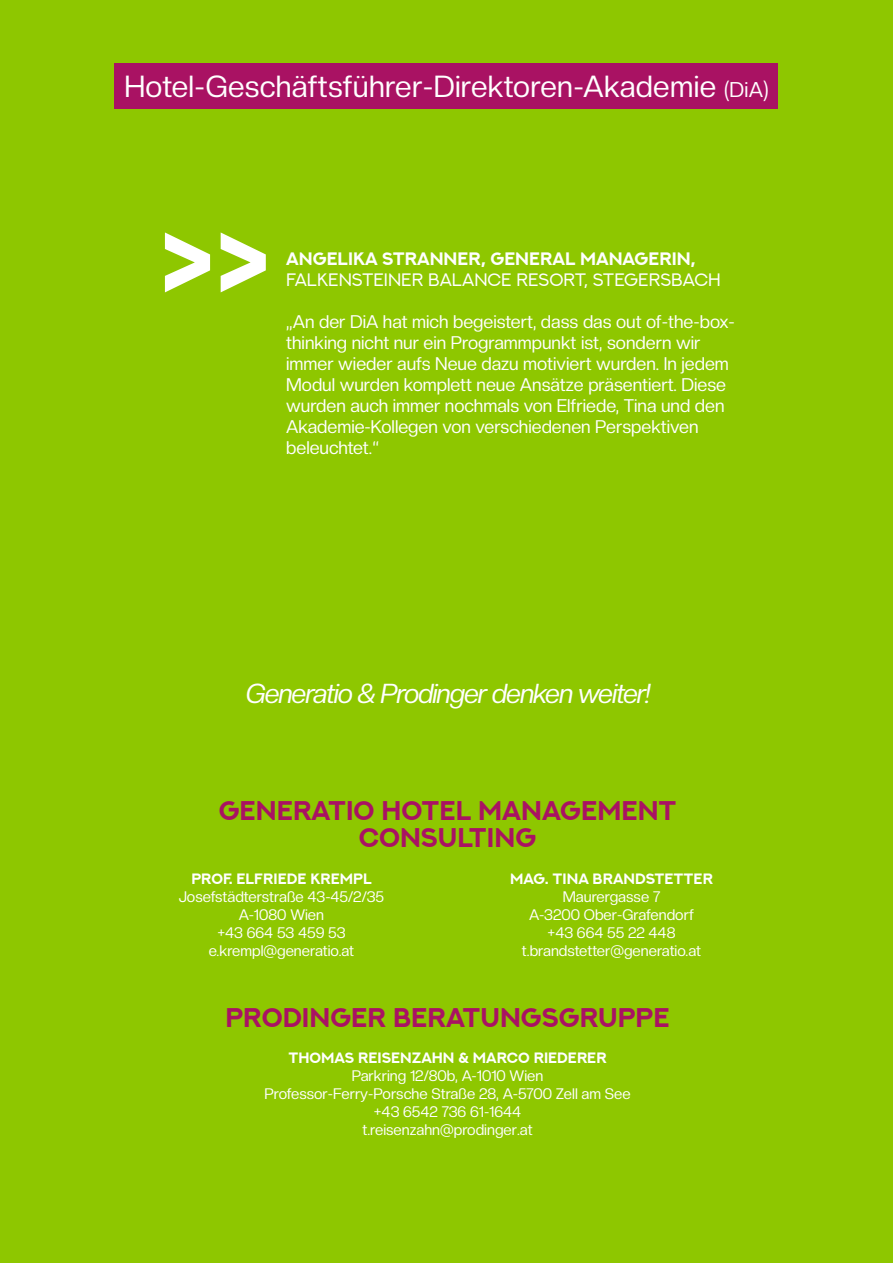
<style>
.page{position:relative;width:893px;height:1263px;background:#8ec700}
.page>*{position:absolute;margin:0;border:0;box-sizing:border-box;transform-origin:0 0}
.t1{font:700 108px "NEXTART";color:#fff}
.t2{font:30px "Creato Display";letter-spacing:.01em;color:#fff}
.t3{font:700 27px/27px "NEXTART";color:#a91263;text-align:center}
.t4{font:italic 27px "Creato Display";letter-spacing:-.04em;color:#fff}
.t5{font:18px/21px "Creato Display";color:#fff}
.t6{font:18px "NEXTART";color:#fff}
.t7{font:700 18px "NEXTART";color:#fff}
.t8{font:15px/18px "Creato Display";color:#fff;text-align:center}
.t9{font:700 15px "NEXTART";color:#fff}
.s1{font-size:21px}
</style>
<div class="page">
<div style="left:115px;top:63px;width:663px;height:46px;background:#a91263"></div>
<h2 class="t2" style="left:124px;top:68px;width:646px">Hotel-Geschäftsführer-Direktoren-Akademie <span class="s1">(DiA)</span></h2>
<h1 class="t1" style="left:158px;top:197px;width:113px">&gt;&gt;</h1>
<p class="t7" style="left:286px;top:248px;width:411px">ANGELIKA STRANNER, GENERAL MANAGERIN,</p>
<p class="t6" style="left:286px;top:269px;width:436px">FALKENSTEINER BALANCE RESORT, STEGERSBACH</p>
<p class="t5" style="left:286px;top:311px;width:450px">„An der DiA hat mich begeistert, dass das out of-the-box&shy;thinking nicht nur ein Programmpunkt ist, sondern wir immer wieder aufs Neue dazu motiviert wurden. In jedem Modul wurden komplett neue Ansätze präsentiert. Diese wurden auch immer nochmals von Elfriede, Tina und den Akademie-Kollegen von verschiedenen Perspektiven beleuchtet.“</p>
<h3 class="t4" style="left:246px;top:678px;width:406px">Generatio &amp; Prodinger denken weiter!</h3>
<h3 class="t3" style="left:219px;top:798px;width:459px">GENERATIO HOTEL MANAGEMENT<br>CONSULTING</h3>
<p class="t9" style="left:191px;top:869px;width:182px">PROF. ELFRIEDE KREMPL</p>
<p class="t8" style="left:179px;top:887px;width:207px">Josefstädterstraße 43-45/2/35<br>A-1080 Wien<br>+43 664 53 459 53 e.krempl@generatio.at</p>
<p class="t9" style="left:510px;top:869px;width:204px">MAG. TINA BRANDSTETTER</p>
<p class="t8" style="left:522px;top:887px;width:181px">Maurergasse 7<br>A-3200 Ober-Grafendorf +43 664 55 22 448 t.brandstetter@generatio.at</p>
<h3 class="t3" style="left:225px;top:1005px;width:446px">PRODINGER BERATUNGSGRUPPE</h3>
<p class="t9" style="left:288px;top:1049px;width:320px">THOMAS REISENZAHN &amp; MARCO RIEDERER</p>
<p class="t8" style="left:264px;top:1066px;width:368px">Parkring 12/80b, A-1010 Wien<br>Professor-Ferry-Porsche Straße 28, A-5700 Zell am See +43 6542 736 61-1644<br>t.reisenzahn@prodinger.at</p>
</div>
